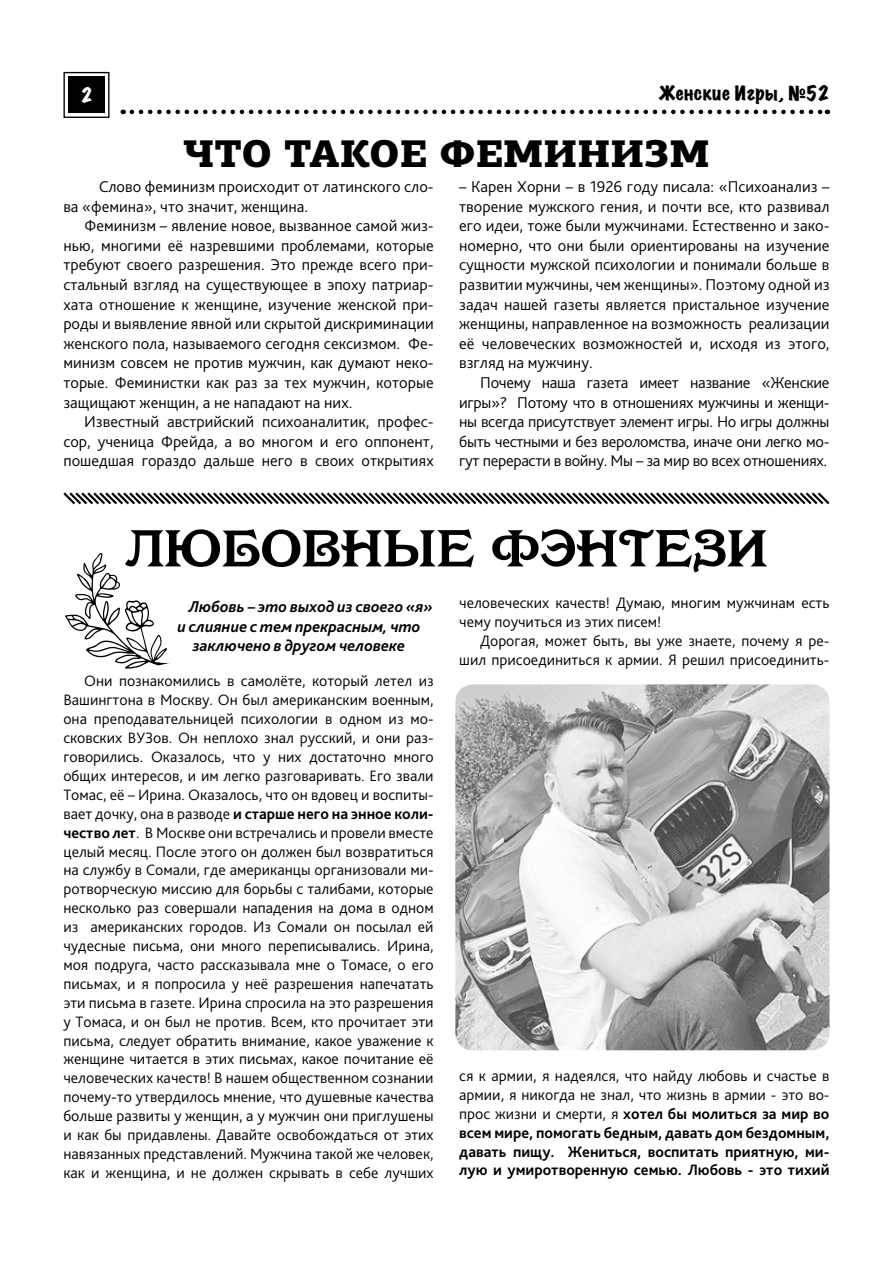
<style>
.page{position:relative;width:893px;height:1263px;background:#fff}
.page>*{position:absolute;margin:0;border:0;box-sizing:border-box;transform-origin:0 0}
.t1{font:53.55px "Olympia Deco";color:#000}
.t2{font:900 38.55px "PF Centro Slab Pro";color:#000}
.t3{font:expanded 18px "Marker Felt";color:#000}
.t4{font:expanded 18px "Marker Felt";color:#fff}
.t5{font:300 16.35px/19.6px "Bliss Pro";color:#000;text-align:justify}
.t6{font:italic 700 16.35px "Bliss Pro";color:#000}
.t7{font:300 15.75px/18.9px "Bliss Pro";color:#000;text-align:justify}
.t8{font:700 15.75px/18.9px "Bliss Pro";color:#000;text-align:justify}
.s1{font-weight:700}
.s2{font-weight:300}
</style>
<div class="page">
<div style="left:63px;top:72px;width:46px;height:46px;border:1px solid #000"></div>
<div style="left:68px;top:76px;width:37px;height:37px;background:#000"></div>
<svg style="left:132px;top:110px;width:696px;height:4px"></svg>
<img style="left:455px;top:684px;width:374px;height:366px">
<svg style="left:63px;top:492px;width:767px;height:13px"></svg>
<svg style="left:65px;top:553px;width:104px;height:116px"></svg>
<p class="t4" style="left:81px;top:81px;width:13px">2</p>
<p class="t3" style="left:659px;top:79px;width:172px">Женские Игры, №52</p>
<h2 class="t2" style="left:183px;top:128px;width:528px">ЧТО ТАКОЕ ФЕМИНИЗМ</h2>
<p class="t5" style="left:63px;top:176px;width:372px;text-indent:35px">Слово феминизм происходит от латинского сло&shy;ва «фемина», что значит, женщина.</p>
<p class="t5" style="left:63px;top:215px;width:372px;text-indent:21px">Феминизм – явление новое, вызванное самой жиз&shy;нью, многими её назревшими проблемами, которые требуют своего разрешения. Это прежде всего при&shy;стальный взгляд на существующее в эпоху патриар&shy;хата отношение к женщине, изучение женской при&shy;роды и выявление явной или скрытой дискриминации женского пола, называемого сегодня сексизмом. Фе&shy;минизм совсем не против мужчин, как думают неко&shy;торые. Феминистки как раз за тех мужчин, которые защищают женщин, а не нападают на них.</p>
<p class="t5" style="left:63px;top:411px;width:372px;text-indent:21px">Известный австрийский психоаналитик, профес&shy;сор, ученица Фрейда, а во многом и его оппонент, пошедшая гораздо дальше него в своих открытиях</p>
<p class="t5" style="left:459px;top:176px;width:372px">– Карен Хорни – в 1926 году писала: «Психоанализ – творение мужского гения, и почти все, кто развивал его идеи, тоже были мужчинами. Естественно и зако&shy;номерно, что они были ориентированы на изучение сущности мужской психологии и понимали больше в развитии мужчины, чем женщины». Поэтому одной из задач нашей газеты является пристальное изучение женщины, направленное на возможность реализации её человеческих возможностей и, исходя из этого, взгляд на мужчину.</p>
<p class="t5" style="left:459px;top:372px;width:372px;text-indent:21px">Почему наша газета имеет название «Женские игры»? Потому что в отношениях мужчины и женщи&shy;ны всегда присутствует элемент игры. Но игры должны быть честными и без вероломства, иначе они легко мо&shy;гут перерасти в войну. Мы – за мир во всех отношениях.</p>
<h1 class="t1" style="left:125px;top:519px;width:645px">ЛЮБОВНЫЕ ФЭНТЕЗИ</h1>
<p class="t6" style="left:189px;top:596px;width:246px">Любовь – это выход из своего «я»</p>
<p class="t6" style="left:177px;top:616px;width:245px">и слияние с тем прекрасным, что</p>
<p class="t6" style="left:193px;top:636px;width:214px">заключено в другом человеке</p>
<p class="t7" style="left:459px;top:593px;width:372px">человеческих качеств! Думаю, многим мужчинам есть чему поучиться из этих писем!</p>
<p class="t7" style="left:459px;top:631px;width:372px;text-align:right">Дорогая, может быть, вы уже знаете, почему я ре&shy;шил присоединиться к армии. Я решил присоединить-</p>
<p class="t7" style="left:63px;top:671px;width:372px;text-indent:21px">Они познакомились в самолёте, который летел из Вашингтона в Москву. Он был американским военным, она преподавательницей психологии в одном из мо&shy;сковских ВУЗов. Он неплохо знал русский, и они раз&shy;говорились. Оказалось, что у них достаточно много общих интересов, и им легко разговаривать. Его звали Томас, её – Ирина. Оказалось, что он вдовец и воспиты&shy;вает дочку, она в разводе <span class="s1">и старше него на энное коли&shy;чество лет</span>. В Москве они встречались и провели вместе целый месяц. После этого он должен был возвратиться на службу в Сомали, где американцы организовали ми&shy;ротворческую миссию для борьбы с талибами, которые несколько раз совершали нападения на дома в одном из американских городов. Из Сомали он посылал ей чудесные письма, они много переписывались. Ирина, моя подруга, часто рассказывала мне о Томасе, о его письмах, и я попросила у неё разрешения напечатать эти письма в газете. Ирина спросила на это разрешения у Томаса, и он был не против. Всем, кто прочитает эти письма, следует обратить внимание, какое уважение к женщине читается в этих письмах, какое почитание её человеческих качеств! В нашем общественном сознании почему-то утвердилось мнение, что душевные качества больше развиты у женщин, а у мужчин они приглушены и как бы придавлены. Давайте освобождаться от этих навязанных представлений. Мужчина такой же человек, как и женщина, и не должен скрывать в себе лучших</p>
<p class="t8" style="left:459px;top:1066px;width:372px"><span class="s2">ся к армии, я надеялся, что найду любовь и счастье в армии, я никогда не знал, что жизнь в армии - это во&shy;прос жизни и смерти, я</span> хотел бы молиться за мир во всем мире, помогать бедным, давать дом бездомным, давать пищу. Жениться, воспитать приятную, ми&shy;лую и умиротворенную семью. Любовь - это тихий</p>
</div>
